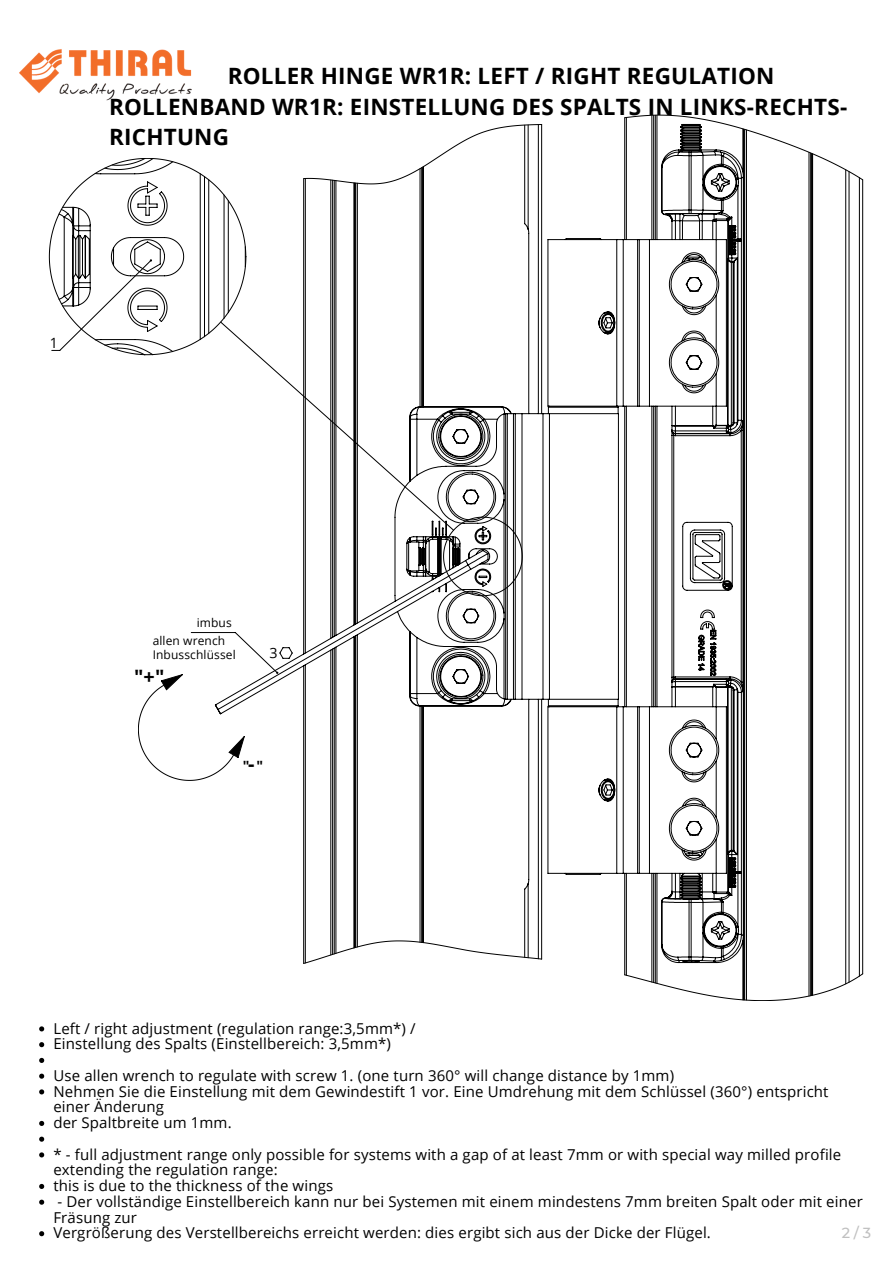
<style>
.page{position:relative;width:893px;height:1263px;background:#fff}
.page>*{position:absolute;margin:0;border:0;box-sizing:border-box;transform-origin:0 0}
.t1{font:700 22.5px/30.4px "Open Sans";letter-spacing:.01em;color:#000}
.t2{font:700 19.8px "Open Sans";color:#000}
.t3{font:15px/15.8px "Open Sans";letter-spacing:.01em;color:#000}
.t4{font:500 14.55px "Montserrat";color:#c0c0c0}
.t5{font:14.17px "Open Sans";color:#000}
.t6{font:700 14.17px "Open Sans";color:#000}
.t7{font:12px/18px "Open Sans";letter-spacing:.01em;color:#000}
</style>
<div class="page">
<svg style="left:138px;top:674px;width:77px;height:107px"></svg>
<svg style="left:303px;top:115px;width:560px;height:886px"></svg>
<svg style="left:49px;top:158px;width:197px;height:197px"></svg>
<svg style="left:39px;top:1026px;width:5px;height:5px"></svg>
<svg style="left:39px;top:1042px;width:5px;height:5px"></svg>
<svg style="left:39px;top:1058px;width:5px;height:5px"></svg>
<svg style="left:39px;top:1073px;width:5px;height:6px"></svg>
<svg style="left:39px;top:1089px;width:5px;height:5px"></svg>
<svg style="left:39px;top:1121px;width:5px;height:5px"></svg>
<svg style="left:39px;top:1136px;width:5px;height:6px"></svg>
<svg style="left:39px;top:1152px;width:5px;height:5px"></svg>
<svg style="left:39px;top:1184px;width:5px;height:5px"></svg>
<svg style="left:39px;top:1199px;width:5px;height:6px"></svg>
<svg style="left:39px;top:1231px;width:5px;height:5px"></svg>
<img style="left:19px;top:49px;width:173px;height:52px">
<h1 class="t1" style="left:109px;top:60px;width:739px;text-indent:119px">ROLLER HINGE WR1R: LEFT / RIGHT REGULATION<br>ROLLENBAND WR1R: EINSTELLUNG DES SPALTS IN LINKS-RECHTS-<br>RICHTUNG</h1>
<p class="t5" style="left:50px;top:332px;width:10px">1</p>
<p class="t7" style="left:153px;top:614px;width:81px;text-indent:44px">imbus allen wrench</p>
<p class="t7" style="left:153px;top:645px;width:85px">Inbusschlüssel</p>
<h2 class="t2" style="left:134px;top:662px;width:32px">"+"</h2>
<p class="t5" style="left:269px;top:643px;width:10px">3</p>
<p class="t6" style="left:243px;top:755px;width:22px">" "</p>
<h2 class="t2" style="left:248px;top:749px;width:8px">-</h2>
<p class="t3" style="left:53px;top:1020px;width:364px">Left / right adjustment (regulation range:3,5mm*) /<br>Einstellung des Spalts (Einstellbereich: 3,5mm*)</p>
<p class="t3" style="left:53px;top:1067px;width:776px">Use allen wrench to regulate with screw 1. (one turn 360° will change distance by 1mm)<br>Nehmen Sie die Einstellung mit dem Gewindestift 1 vor. Eine Umdrehung mit dem Schlüssel (360°) entspricht einer Änderung<br>der Spaltbreite um 1mm.</p>
<p class="t3" style="left:53px;top:1146px;width:789px">* - full adjustment range only possible for systems with a gap of at least 7mm or with special way milled profile extending the regulation range:<br>this is due to the thickness of the wings</p>
<p class="t3" style="left:53px;top:1193px;width:811px">- Der vollständige Einstellbereich kann nur bei Systemen mit einem mindestens 7mm breiten Spalt oder mit einer<br>Fräsung zur<br>Vergrößerung des Verstellbereichs erreicht werden: dies ergibt sich aus der Dicke der Flügel.</p>
<p class="t4" style="left:842px;top:1223px;width:31px">2/3</p>
</div>
